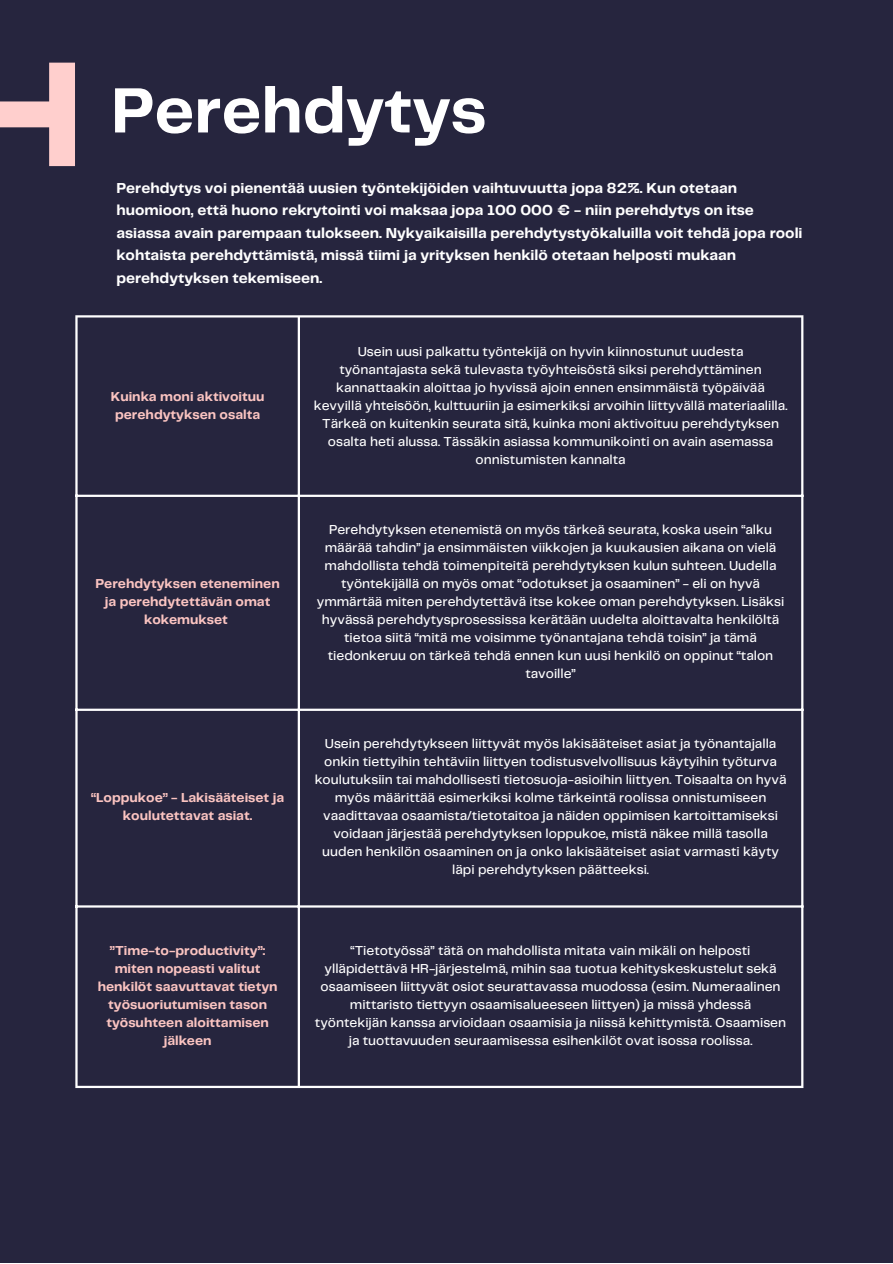
<style>
.page{position:relative;width:893px;height:1264px;background:#fff}
.page>*{position:absolute;margin:0;border:0;box-sizing:border-box;transform-origin:0 0}
.t1{font:700 66.3px "Telegraf";color:#fff}
.t2{font:700 15px/22.5px "Telegraf";color:#fff}
.t3{font:500 13.5px/18px "Telegraf";color:#fff;text-align:center}
.t4{font:700 13.5px/18px "Telegraf";color:#fbc4c1;text-align:center}
</style>
<div class="page">
<div style="left:0;top:0;width:892px;height:1262px;background:#26253e"></div>
<svg style="left:0;top:63px;width:75px;height:103px"></svg>
<hr style="left:75px;top:317px;width:3px;height:768px;background:#fff">
<hr style="left:298px;top:317px;width:2px;height:768px;background:#fff">
<hr style="left:801px;top:317px;width:2px;height:768px;background:#fff">
<hr style="left:75px;top:315px;width:728px;height:2px;background:#fff">
<hr style="left:75px;top:494px;width:728px;height:3px;background:#fff">
<hr style="left:75px;top:708px;width:728px;height:3px;background:#fff">
<hr style="left:75px;top:905px;width:728px;height:2px;background:#fff">
<hr style="left:75px;top:1085px;width:728px;height:3px;background:#fff">
<h1 class="t1" style="left:111px;top:82px;width:377px">Perehdytys</h1>
<p class="t2" style="left:116px;top:177px;width:687px">Perehdytys voi pienentää uusien työntekijöiden vaihtuvuutta jopa 82%. Kun otetaan huomioon, että huono rekrytointi voi maksaa jopa 100 000 € - niin perehdytys on itse asiassa avain parempaan tulokseen. Nykyaikaisilla perehdytystyökaluilla voit tehdä jopa rooli kohtaista perehdyttämistä, missä tiimi ja yrityksen henkilö otetaan helposti mukaan perehdytyksen tekemiseen.</p>
<p class="t4" style="left:111px;top:388px;width:155px">Kuinka moni aktivoituu perehdytyksen osalta</p>
<p class="t4" style="left:95px;top:575px;width:186px">Perehdytyksen eteneminen ja perehdytettävän omat kokemukset</p>
<p class="t4" style="left:91px;top:789px;width:194px">“Loppukoe” - Lakisääteiset ja koulutettavat asiat.</p>
<p class="t3" style="left:314px;top:343px;width:475px">Usein uusi palkattu työntekijä on hyvin kiinnostunut uudesta työnantajasta sekä tulevasta työyhteisöstä siksi perehdyttäminen kannattaakin aloittaa jo hyvissä ajoin ennen ensimmäistä työpäivää kevyillä yhteisöön, kulttuuriin ja esimerkiksi arvoihin liittyvällä materiaalilla.<br>Tärkeä on kuitenkin seurata sitä, kuinka moni aktivoituu perehdytyksen osalta heti alussa. Tässäkin asiassa kommunikointi on avain asemassa onnistumisten kannalta</p>
<p class="t3" style="left:317px;top:521px;width:469px">Perehdytyksen etenemistä on myös tärkeä seurata, koska usein “alku määrää tahdin” ja ensimmäisten viikkojen ja kuukausien aikana on vielä mahdollista tehdä toimenpiteitä perehdytyksen kulun suhteen. Uudella työntekijällä on myös omat “odotukset ja osaaminen” - eli on hyvä ymmärtää miten perehdytettävä itse kokee oman perehdytyksen. Lisäksi hyvässä perehdytysprosessissa kerätään uudelta aloittavalta henkilöltä tietoa siitä “mitä me voisimme työnantajana tehdä toisin” ja tämä tiedonkeruu on tärkeä tehdä ennen kun uusi henkilö on oppinut “talon tavoille”</p>
<p class="t3" style="left:314px;top:735px;width:473px">Usein perehdytykseen liittyvät myös lakisääteiset asiat ja työnantajalla onkin tiettyihin tehtäviin liittyen todistusvelvollisuus käytyihin työturva koulutuksiin tai mahdollisesti tietosuoja-asioihin liittyen. Toisaalta on hyvä myös määrittää esimerkiksi kolme tärkeintä roolissa onnistumiseen vaadittavaa osaamista/tietotaitoa ja näiden oppimisen kartoittamiseksi voidaan järjestää perehdytyksen loppukoe, mistä näkee millä tasolla uuden henkilön osaaminen on ja onko lakisääteiset asiat varmasti käyty läpi perehdytyksen päätteeksi.</p>
<p class="t4" style="left:98px;top:942px;width:181px">”Time-to-productivity”: miten nopeasti valitut henkilöt saavuttavat tietyn työsuoriutumisen tason työsuhteen aloittamisen jälkeen</p>
<p class="t3" style="left:315px;top:942px;width:472px">“Tietotyössä” tätä on mahdollista mitata vain mikäli on helposti ylläpidettävä HR-järjestelmä, mihin saa tuotua kehityskeskustelut sekä osaamiseen liittyvät osiot seurattavassa muodossa (esim. Numeraalinen mittaristo tiettyyn osaamisalueeseen liittyen) ja missä yhdessä työntekijän kanssa arvioidaan osaamisia ja niissä kehittymistä. Osaamisen ja tuottavuuden seuraamisessa esihenkilöt ovat isossa roolissa.</p>
</div>
